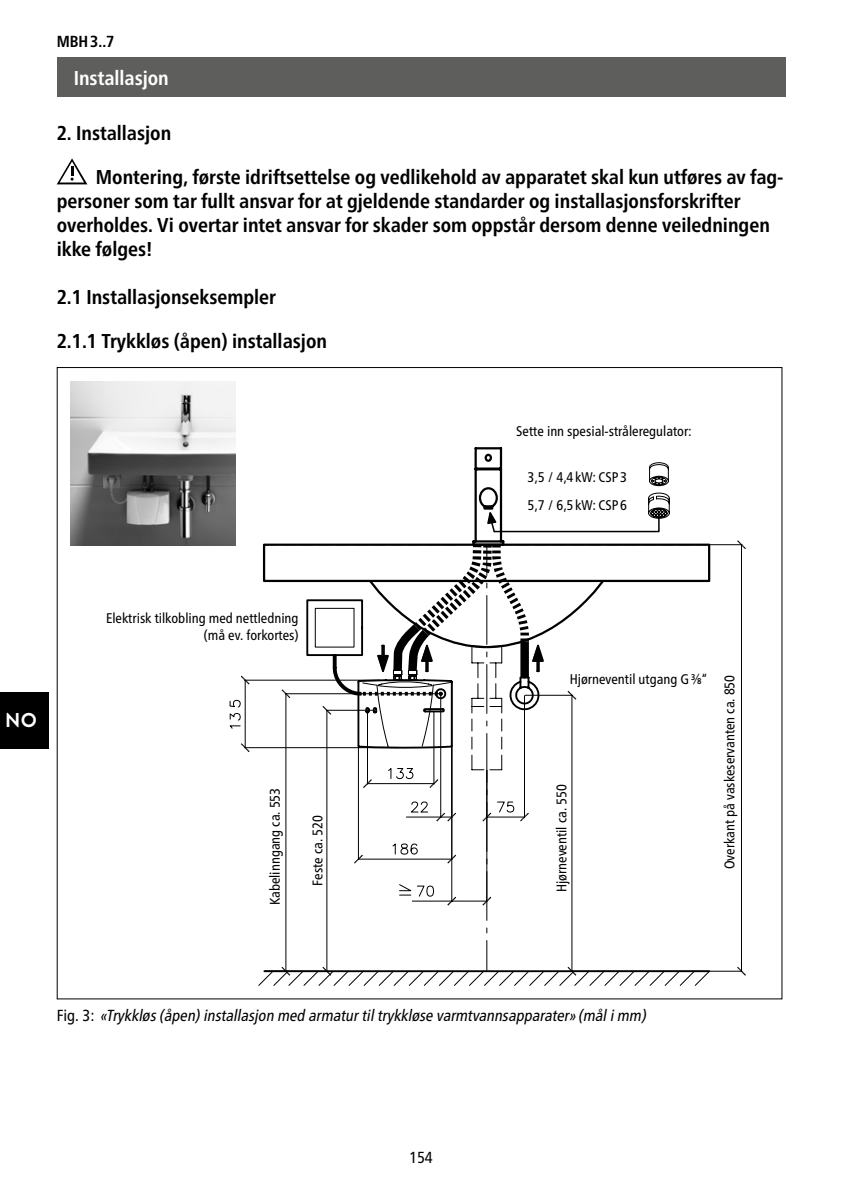
<style>
.page{position:relative;width:842px;height:1191px;background:#fff}
.page>*{position:absolute;margin:0;border:0;box-sizing:border-box;transform-origin:0 0}
.t1{font:700 condensed 20px/24px "Frutiger Neue LTW1 G";color:#000}
.t2{font:700 condensed 20px "Frutiger Neue LTW1 G";color:#fff}
.t3{font:700 20px "Brandon Text";color:#fff}
.t4{font:italic condensed 16px "Frutiger Neue LTW1 G";color:#000}
.t5{font:700 condensed 16px "Frutiger Neue LTW1 G";color:#000}
.t6{font:condensed 16px "Frutiger Neue LTW1 G";color:#000}
.t7{font:condensed 14px/28.2px "Frutiger Neue LTW1 G";color:#000}
.s1{font-style:normal}
</style>
<div class="page">
<div style="left:0;top:692px;width:48px;height:56px;background:#000"></div>
<img style="left:71px;top:381px;width:164px;height:164px">
<hr style="left:710px;top:971px;width:32px;height:1px;background:#000">
<hr style="left:710px;top:544px;width:32px;height:1px;background:#000">
<hr style="left:741px;top:545px;width:1px;height:426px;background:#000">
<svg style="left:737px;top:967px;width:9px;height:8px"></svg>
<svg style="left:737px;top:540px;width:9px;height:9px"></svg>
<svg style="left:258px;top:905px;width:452px;height:80px"></svg>
<svg style="left:230px;top:447px;width:440px;height:458px"></svg>
<div style="left:568px;top:654px;width:150px;height:32px;background:#fff"></div>
<div style="left:552px;top:720px;width:18px;height:236px;background:#fff"></div>
<div style="left:310px;top:784px;width:14px;height:132px;background:#fff"></div>
<div style="left:266px;top:780px;width:17px;height:132px;background:#fff"></div>
<div style="left:98px;top:606px;width:201px;height:40px;background:#fff"></div>
<svg style="left:57px;top:158px;width:30px;height:26px"></svg>
<div style="left:57px;top:57px;width:728px;height:39px;background:#5e5e5d"></div>
<p class="t5" style="left:57px;top:32px;width:59px">MBH3..7</p>
<p class="t2" style="left:74px;top:66px;width:97px">Installasjon</p>
<p class="t1" style="left:57px;top:121px;width:116px">2. Installasjon</p>
<p class="t1" style="left:57px;top:165px;width:728px;text-indent:39px">Montering, første idriftsettelse og vedlikehold av apparatet skal kun utføres av fag&shy;personer som tar fullt ansvar for at gjeldende standarder og installasjonsforskrifter overholdes. Vi overtar intet ansvar for skader som oppstår dersom denne veiledningen ikke følges!</p>
<p class="t1" style="left:57px;top:275px;width:272px;line-height:43.8px">2.1 Installasjonseksempler<br>2.1.1 Trykkløs (åpen) installasjon</p>
<p class="t7" style="left:516px;top:417px;width:177px">Sette inn spesial-stråleregulator:</p>
<p class="t7" style="left:528px;top:463px;width:101px">3,5 / 4,4 kW: CSP 3<br>5,7 / 6,5 kW: CSP 6</p>
<p class="t3" style="left:5px;top:706px;width:33px">NO</p>
<p class="t7" style="left:106px;top:609px;width:194px;line-height:16.8px;text-align:right">Elektrisk tilkobling med nettledning (må ev. forkortes)</p>
<p class="t7" style="left:261px;top:905px;width:119px;rotate:-90deg">Kabelinngang ca. 553</p>
<p class="t7" style="left:303px;top:885px;width:72px;rotate:-90deg">Feste ca. 520</p>
<p class="t7" style="left:570px;top:665px;width:139px">Hjørneventil utgang G ⅜“</p>
<p class="t7" style="left:547px;top:892px;width:109px;rotate:-90deg">Hjørneventil ca. 550</p>
<p class="t7" style="left:715px;top:869px;width:196px;rotate:-90deg">Overkant på vaskeservanten ca. 850</p>
<p class="t4" style="left:57px;top:1006px;width:594px"><span class="s1">F i g . 3 :</span> «Trykkløs(åpen)installasjon med armaturtiltrykkløse varmtvannsapparater»(målimm)</p>
<p class="t6" style="left:409px;top:1148px;width:25px">154</p>
</div>
